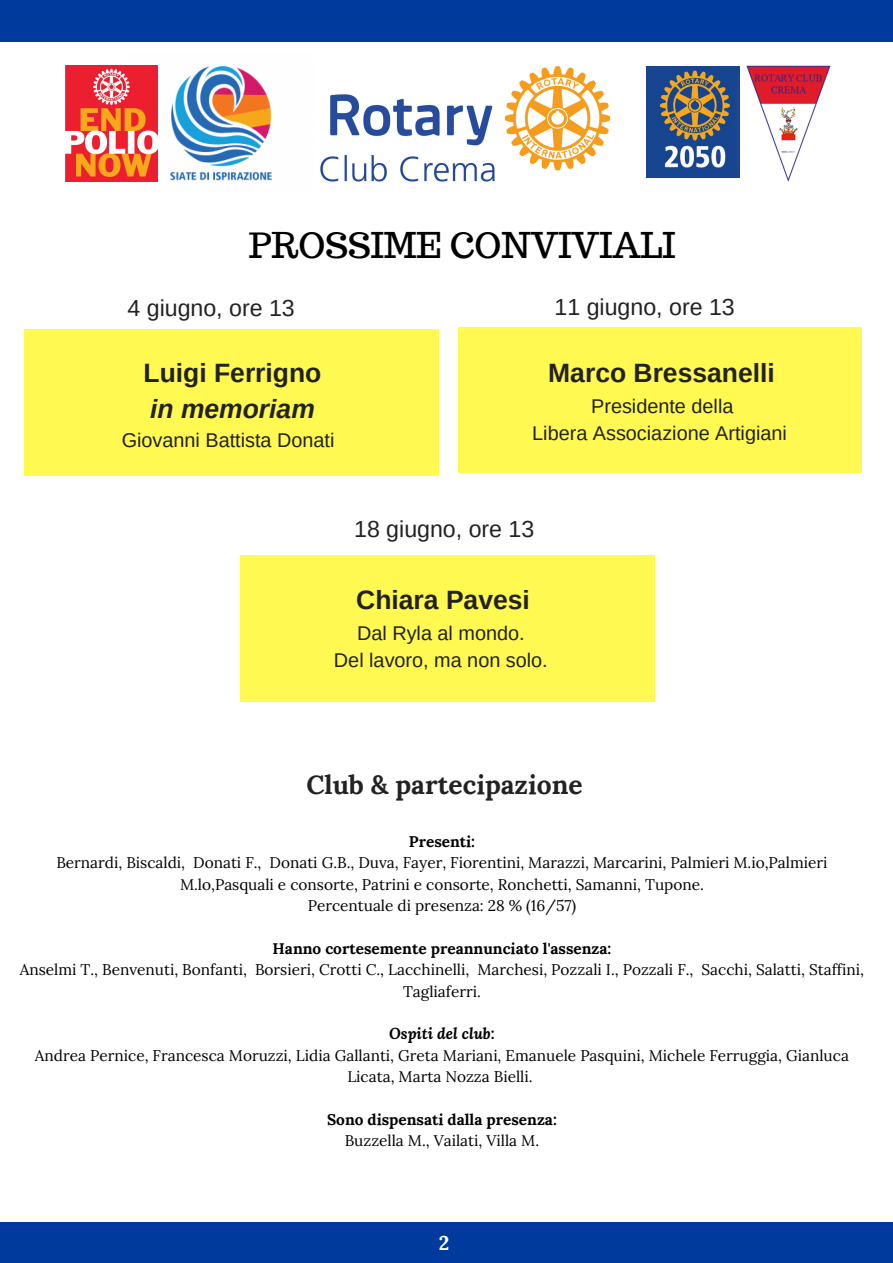
<style>
.page{position:relative;width:893px;height:1263px;background:#fff}
.page>*{position:absolute;margin:0;border:0;box-sizing:border-box;transform-origin:0 0}
.t1{font:34.8px "Trocchi";color:#000}
.t2{font:700 26.55px "Arimo";color:#222}
.t3{font:italic 700 26.55px "Arimo";color:#222}
.t4{font:700 26.4px "Lora";color:#222}
.t5{font:23.25px "Arimo";color:#222}
.t6{font:19.8px/27px "Arimo";color:#222;text-align:center}
.t7{font:700 19.8px "Lora";color:#fff}
.t8{font:15.45px/21.5px "Lora";color:#000;text-align:center}
.t9{font:700 15.45px "Lora";color:#000}
.t10{font:italic 700 15.45px "Lora";color:#000}
</style>
<div class="page">
<div style="left:0;top:0;width:893px;height:42px;background:#003a9c"></div>
<img style="left:320px;top:66px;width:291px;height:116px">
<img style="left:128px;top:66px;width:144px;height:116px">
<img style="left:746px;top:65px;width:85px;height:117px">
<img style="left:65px;top:65px;width:93px;height:116px">
<img style="left:646px;top:66px;width:94px;height:112px">
<div style="left:0;top:1222px;width:893px;height:41px;background:#003a9c"></div>
<div style="left:25px;top:329px;width:414px;height:146px;background:#fff952"></div>
<div style="left:458px;top:328px;width:403px;height:145px;background:#fff952"></div>
<div style="left:240px;top:555px;width:414px;height:146px;background:#fff952"></div>
<h1 class="t1" style="left:249px;top:222px;width:428px">PROSSIME CONVIVIALI</h1>
<h3 class="t5" style="left:127px;top:295px;width:169px">4 giugno, ore 13</h3>
<h2 class="t2" style="left:144px;top:358px;width:179px">Luigi Ferrigno</h2>
<h2 class="t3" style="left:150px;top:394px;width:166px">in memoriam</h2>
<p class="t6" style="left:122px;top:427px;width:214px">Giovanni Battista Donati</p>
<h3 class="t5" style="left:555px;top:294px;width:182px">11 giugno, ore 13</h3>
<h2 class="t2" style="left:548px;top:358px;width:228px">Marco Bressanelli</h2>
<p class="t6" style="left:532px;top:393px;width:256px">Presidente della<br>Libera Associazione Artigiani</p>
<h3 class="t5" style="left:354px;top:516px;width:182px">18 giugno, ore 13</h3>
<h2 class="t2" style="left:356px;top:585px;width:175px">Chiara Pavesi</h2>
<p class="t6" style="left:334px;top:619px;width:215px">Dal Ryla al mondo.<br>Del lavoro, ma non solo.</p>
<h3 class="t4" style="left:306px;top:767px;width:278px">Club &amp; partecipazione</h3>
<p class="t9" style="left:409px;top:831px;width:68px">Presenti:</p>
<p class="t8" style="left:56px;top:852px;width:773px">Bernardi, Biscaldi, Donati F., Donati G.B., Duva, Fayer, Fiorentini, Marazzi, Marcarini, Palmieri M.io,Palmieri<br>M.lo,Pasquali e consorte, Patrini e consorte, Ronchetti, Samanni, Tupone.<br>Percentuale di presenza: 28 % (16/57)</p>
<p class="t9" style="left:272px;top:938px;width:340px">Hanno cortesemente preannunciato l'assenza:</p>
<p class="t8" style="left:20px;top:959px;width:846px">Anselmi T., Benvenuti, Bonfanti, Borsieri, Crotti C., Lacchinelli, Marchesi, Pozzali I., Pozzali F., Sacchi, Salatti, Staffini,<br>Tagliaferri.</p>
<p class="t10" style="left:389px;top:1023px;width:107px">Ospiti del club:</p>
<p class="t8" style="left:35px;top:1044px;width:815px">Andrea Pernice, Francesca Moruzzi, Lidia Gallanti, Greta Mariani, Emanuele Pasquini, Michele Ferruggia, Gianluca<br>Licata, Marta Nozza Bielli.</p>
<p class="t9" style="left:327px;top:1109px;width:231px">Sono dispensati dalla presenza:</p>
<p class="t8" style="left:345px;top:1130px;width:196px">Buzzella M., Vailati, Villa M.</p>
<p class="t7" style="left:439px;top:1230px;width:12px">2</p>
</div>
